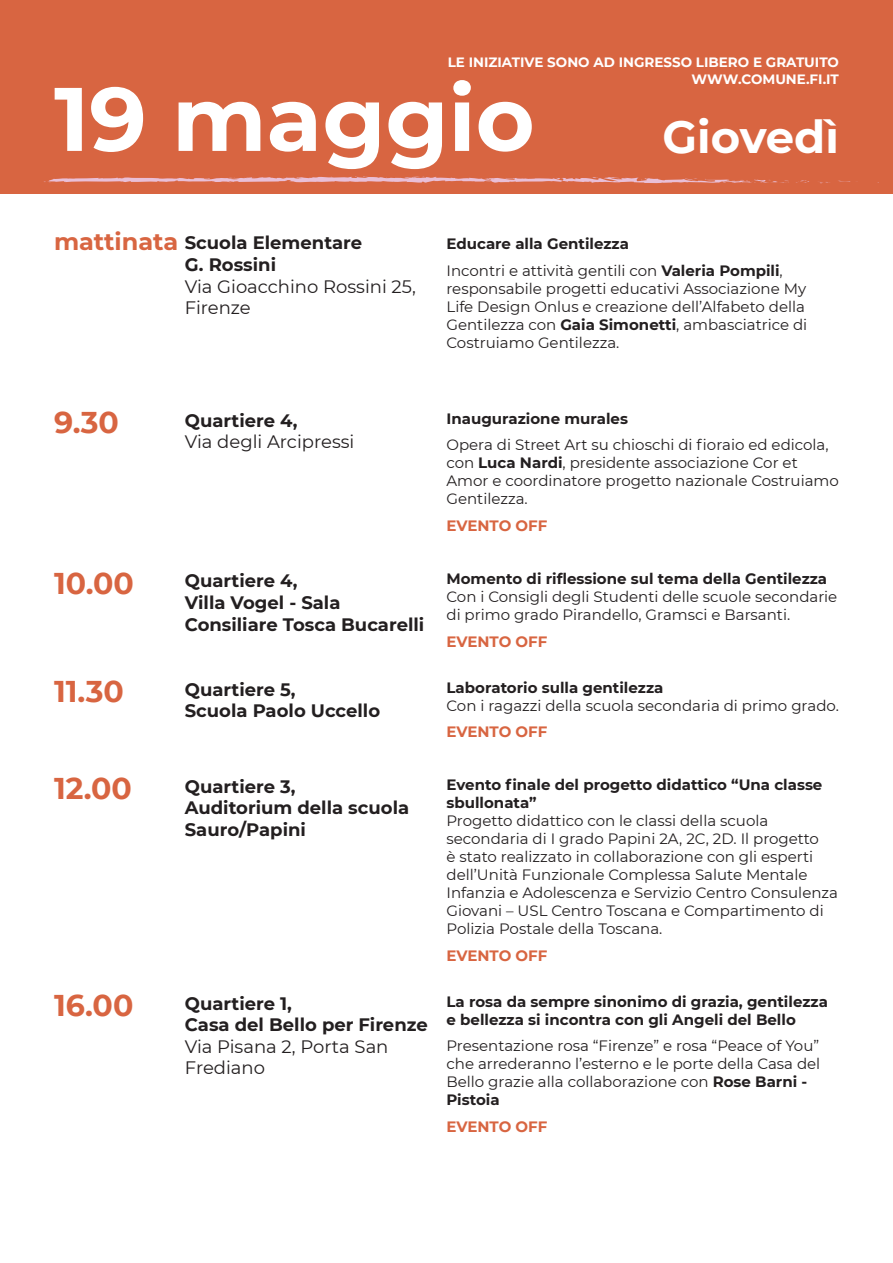
<style>
.page{position:relative;width:893px;height:1263px;background:#fff}
.page>*{position:absolute;margin:0;border:0;box-sizing:border-box;transform-origin:0 0}
.t1{font:700 90px "Montserrat";color:#fff}
.t2{font:700 45px "Montserrat";color:#fff}
.t3{font:700 30px "Montserrat";color:#d86541}
.t4{font:700 24px "Montserrat";color:#d86541}
.t5{font:700 18px/21.6px "Montserrat";color:#231f20}
.t6{font:18px/21.6px "Montserrat";color:#231f20}
.t7{font:15px/18px "Montserrat";color:#231f20}
.t8{font:700 15px/18px "Montserrat";color:#231f20}
.t9{font:700 15px "Montserrat";color:#d86541}
.t10{font:700 13.5px/16.5px "Montserrat";color:#fff;text-align:right}
.s1{font-weight:700}
</style>
<div class="page">
<div style="left:0;top:0;width:893px;height:194px;background:#d86541"></div>
<svg style="left:838px;top:180px;width:13px;height:2px"></svg>
<svg style="left:44px;top:176px;width:765px;height:8px"></svg>
<p class="t10" style="left:448px;top:53px;width:393px">LE INIZIATIVE SONO AD INGRESSO LIBERO E GRATUITO<br>WWW.COMUNE.FI.IT</p>
<p class="t1" style="left:54px;top:54px;width:482px">19 maggio</p>
<p class="t2" style="left:663px;top:104px;width:178px">Giovedì</p>
<p class="t4" style="left:54px;top:224px;width:126px">mattinata</p>
<p class="t5" style="left:185px;top:231px;width:179px">Scuola Elementare</p>
<p class="t5" style="left:185px;top:253px;width:93px">G. Rossini</p>
<p class="t6" style="left:185px;top:275px;width:232px">Via Gioacchino Rossini 25,<br>Firenze</p>
<p class="t8" style="left:446px;top:234px;width:184px">Educare alla Gentilezza</p>
<p class="t7" style="left:446px;top:261px;width:362px">Incontri e attività gentili con <span class="s1">Valeria Pompili</span>, responsabile progetti educativi Associazione My Life Design Onlus e creazione dell’Alfabeto della Gentilezza con <span class="s1">Gaia Simonetti</span>, ambasciatrice di Costruiamo Gentilezza.</p>
<p class="t3" style="left:54px;top:400px;width:67px">9.30</p>
<p class="t5" style="left:185px;top:408px;width:114px">Quartiere 4,</p>
<p class="t6" style="left:185px;top:430px;width:171px">Via degli Arcipressi</p>
<p class="t8" style="left:446px;top:408px;width:183px">Inaugurazione murales</p>
<p class="t7" style="left:446px;top:435px;width:394px">Opera di Street Art su chioschi di fioraio ed edicola, con <span class="s1">Luca Nardi</span>, presidente associazione Cor et Amor e coordinatore progetto nazionale Costruiamo Gentilezza.</p>
<p class="t9" style="left:446px;top:514px;width:102px">EVENTO OFF</p>
<p class="t3" style="left:54px;top:561px;width:81px">10.00</p>
<p class="t5" style="left:185px;top:569px;width:114px">Quartiere 4,</p>
<p class="t5" style="left:185px;top:591px;width:157px">Villa Vogel - Sala</p>
<p class="t5" style="left:185px;top:612px;width:241px">Consiliare Tosca Bucarelli</p>
<p class="t7" style="left:446px;top:570px;width:392px"><span class="s1">Momento di riflessione sul tema della Gentilezza<br></span>Con i Consigli degli Studenti delle scuole secondarie di primo grado Pirandello, Gramsci e Barsanti.</p>
<p class="t9" style="left:446px;top:631px;width:102px">EVENTO OFF</p>
<p class="t3" style="left:54px;top:670px;width:71px">11.30</p>
<p class="t5" style="left:185px;top:678px;width:112px">Quartiere 5,</p>
<p class="t5" style="left:185px;top:699px;width:197px">Scuola Paolo Uccello</p>
<p class="t7" style="left:446px;top:678px;width:394px"><span class="s1">Laboratorio sulla gentilezza<br></span>Con i ragazzi della scuola secondaria di primo grado.</p>
<p class="t9" style="left:446px;top:721px;width:102px">EVENTO OFF</p>
<p class="t3" style="left:54px;top:767px;width:79px">12.00</p>
<p class="t5" style="left:185px;top:775px;width:112px">Quartiere 3,</p>
<p class="t5" style="left:185px;top:796px;width:226px">Auditorium della scuola<br>Sauro/Papini</p>
<p class="t7" style="left:446px;top:775px;width:393px"><span class="s1">Evento finale del progetto didattico “Una classe sbullonata”<br></span>Progetto didattico con le classi della scuola secondaria di I grado Papini 2A, 2C, 2D. Il progetto<br>è stato realizzato in collaborazione con gli esperti dell’Unità Funzionale Complessa Salute Mentale Infanzia e Adolescenza e Servizio Centro Consulenza Giovani – USL Centro Toscana e Compartimento di Polizia Postale della Toscana.</p>
<p class="t9" style="left:446px;top:944px;width:102px">EVENTO OFF</p>
<p class="t3" style="left:54px;top:983px;width:81px">16.00</p>
<p class="t5" style="left:185px;top:991px;width:109px">Quartiere 1,</p>
<p class="t5" style="left:185px;top:1013px;width:244px">Casa del Bello per Firenze</p>
<p class="t6" style="left:185px;top:1035px;width:205px">Via Pisana 2, Porta San</p>
<p class="t6" style="left:185px;top:1056px;width:82px">Frediano</p>
<p class="t8" style="left:446px;top:991px;width:383px">La rosa da sempre sinonimo di grazia, gentilezza e bellezza si incontra con gli Angeli del Bello</p>
<p class="t7" style="left:446px;top:1036px;width:375px">Presentazione rosa “Firenze” e rosa “Peace of You” che arrederanno l’esterno e le porte della Casa del Bello grazie alla collaborazione con <span class="s1">Rose Barni - Pistoia</span></p>
<p class="t9" style="left:446px;top:1115px;width:102px">EVENTO OFF</p>
</div>
